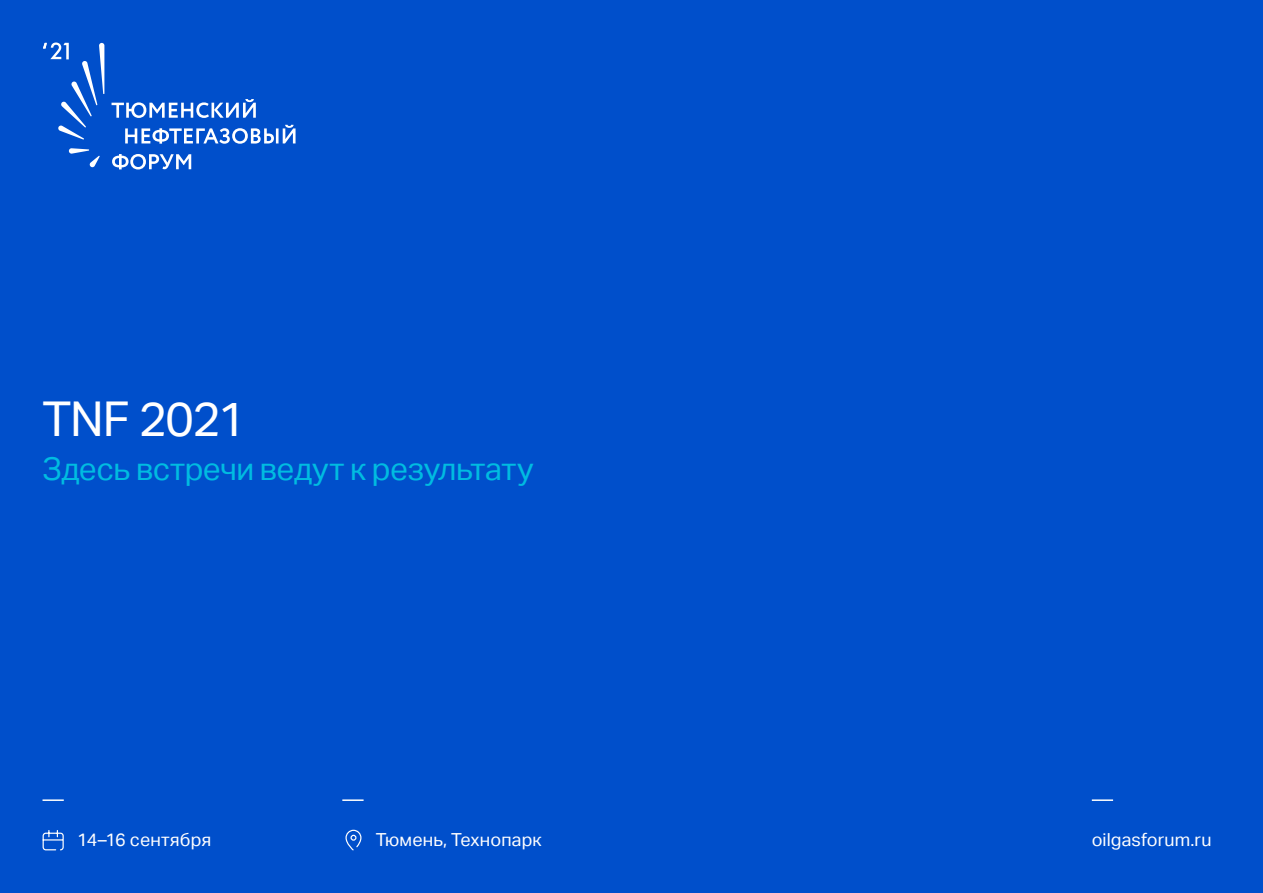
<style>
.page{position:relative;width:1263px;height:893px;background:#004fcb}
.page>*{position:absolute;margin:0;border:0;box-sizing:border-box;transform-origin:0 0}
.t1{font:48px "Aktiv Grotesk";letter-spacing:-.03em;color:#fff}
.t2{font:31.5px "Aktiv Grotesk";letter-spacing:-.015em;color:#00bce1}
.t3{font:18px "Aktiv Grotesk";letter-spacing:.005em;color:#fff}
</style>
<div class="page">
<svg style="left:345px;top:829px;width:17px;height:22px"></svg>
<svg style="left:42px;top:830px;width:22px;height:21px"></svg>
<hr style="left:43px;top:799px;width:21px;height:2px;background:#fff">
<hr style="left:342px;top:799px;width:22px;height:2px;background:#fff">
<hr style="left:1092px;top:799px;width:21px;height:2px;background:#fff">
<svg style="left:112px;top:99px;width:144px;height:19px"></svg>
<svg style="left:125px;top:125px;width:171px;height:19px"></svg>
<svg style="left:112px;top:154px;width:79px;height:15px"></svg>
<svg style="left:69px;top:148px;width:31px;height:19px"></svg>
<svg style="left:43px;top:43px;width:61px;height:97px"></svg>
<h1 class="t1" style="left:42px;top:391px;width:205px">TNF 2021</h1>
<h2 class="t2" style="left:42px;top:450px;width:493px">Здесь встречи ведут к результату</h2>
<p class="t3" style="left:77px;top:829px;width:135px">14–16 сентября</p>
<p class="t3" style="left:376px;top:829px;width:167px">Тюмень, Технопарк</p>
<p class="t3" style="left:1092px;top:829px;width:121px">oilgasforum.ru</p>
</div>
